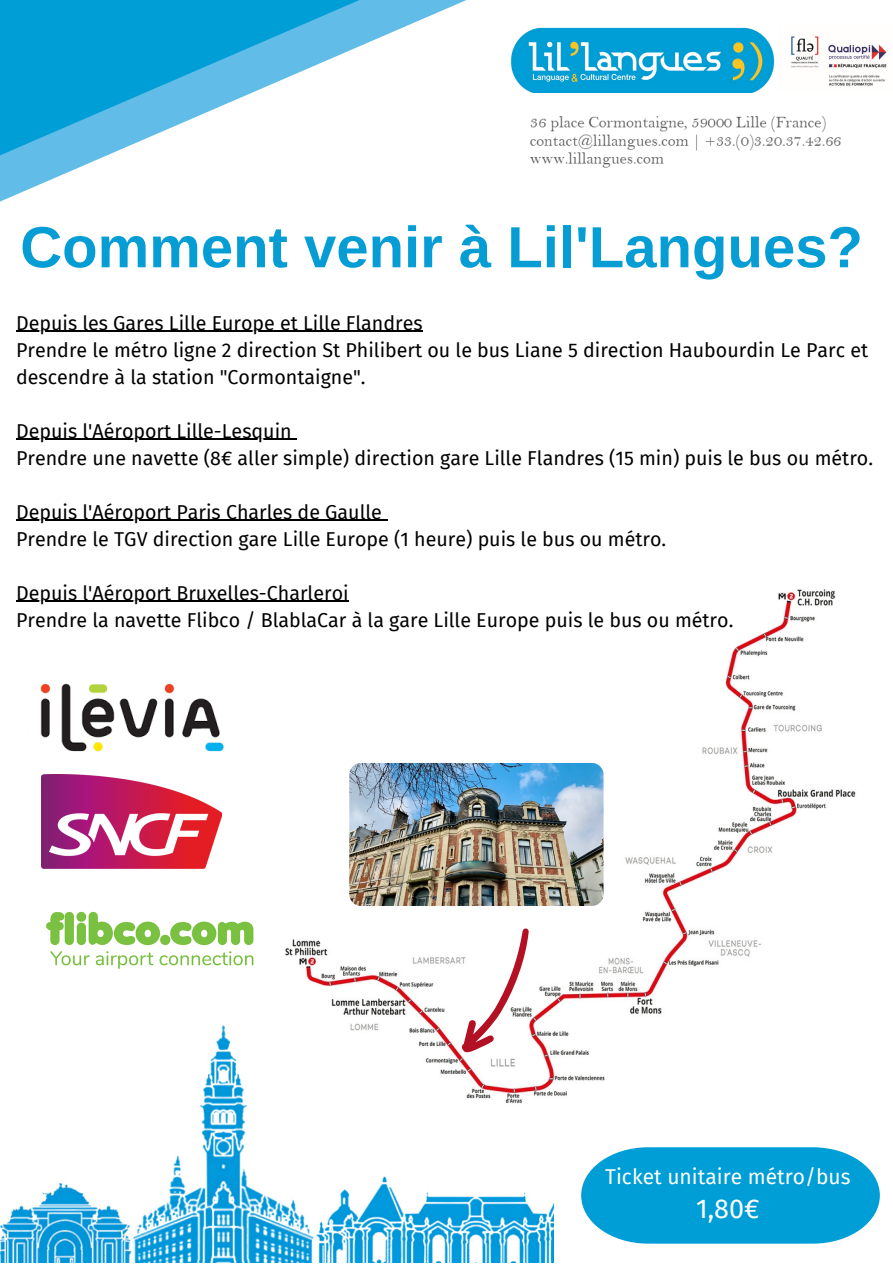
<style>
.page{position:relative;width:893px;height:1264px;background:#fff}
.page>*{position:absolute;margin:0;border:0;box-sizing:border-box;transform-origin:0 0}
.t1{font:700 58.05px "Arimo";color:#059dd4}
.t2{font:27px "Fira Sans";color:#fff}
.t3{font:21px "Fira Sans";color:#fff}
.t4{font:19.65px/27px "Fira Sans";color:#000}
</style>
<div class="page">
<img style="left:511px;top:27px;width:376px;height:66px">
<img style="left:530px;top:116px;width:311px;height:52px">
<img style="left:0;top:1025px;width:553px;height:237px">
<svg style="left:0;top:0;width:466px;height:196px"></svg>
<img style="left:276px;top:589px;width:580px;height:528px">
<svg style="left:462px;top:928px;width:66px;height:128px"></svg>
<img style="left:349px;top:763px;width:254px;height:143px;border-radius:12px">
<img style="left:40px;top:683px;width:184px;height:106px">
<img style="left:42px;top:774px;width:179px;height:94px">
<img style="left:46px;top:911px;width:208px;height:58px">
<hr style="left:16px;top:331px;width:406px;height:1px;background:#000">
<hr style="left:16px;top:439px;width:276px;height:1px;background:#000">
<hr style="left:16px;top:519px;width:366px;height:2px;background:#000">
<hr style="left:16px;top:600px;width:332px;height:2px;background:#000">
<svg style="left:581px;top:1147px;width:298px;height:96px;background:#18a7d9"></svg>
<p class="t1" style="left:20px;top:215px;width:844px">Comment venir à Lil'Langues?</p>
<p class="t4" style="left:16px;top:309px;width:408px">Depuis les Gares Lille Europe et Lille Flandres</p>
<p class="t4" style="left:16px;top:336px;width:853px">Prendre le métro ligne 2 direction St Philibert ou le bus Liane 5 direction Haubourdin Le Parc et descendre à la station "Cormontaigne".</p>
<p class="t4" style="left:16px;top:417px;width:277px">Depuis l'Aéroport Lille-Lesquin</p>
<p class="t4" style="left:16px;top:444px;width:858px">Prendre une navette (8€ aller simple) direction gare Lille Flandres (15 min) puis le bus ou métro.</p>
<p class="t4" style="left:16px;top:498px;width:367px">Depuis l'Aéroport Paris Charles de Gaulle</p>
<p class="t4" style="left:16px;top:525px;width:651px">Prendre le TGV direction gare Lille Europe (1 heure) puis le bus ou métro.</p>
<p class="t4" style="left:16px;top:579px;width:334px">Depuis l'Aéroport Bruxelles-Charleroi</p>
<p class="t4" style="left:16px;top:606px;width:718px">Prendre la navette Flibco / BlablaCar à la gare Lille Europe puis le bus ou métro.</p>
<p class="t3" style="left:605px;top:1164px;width:247px">Ticket unitaire métro/bus</p>
<p class="t2" style="left:696px;top:1192px;width:65px">1,80€</p>
</div>
